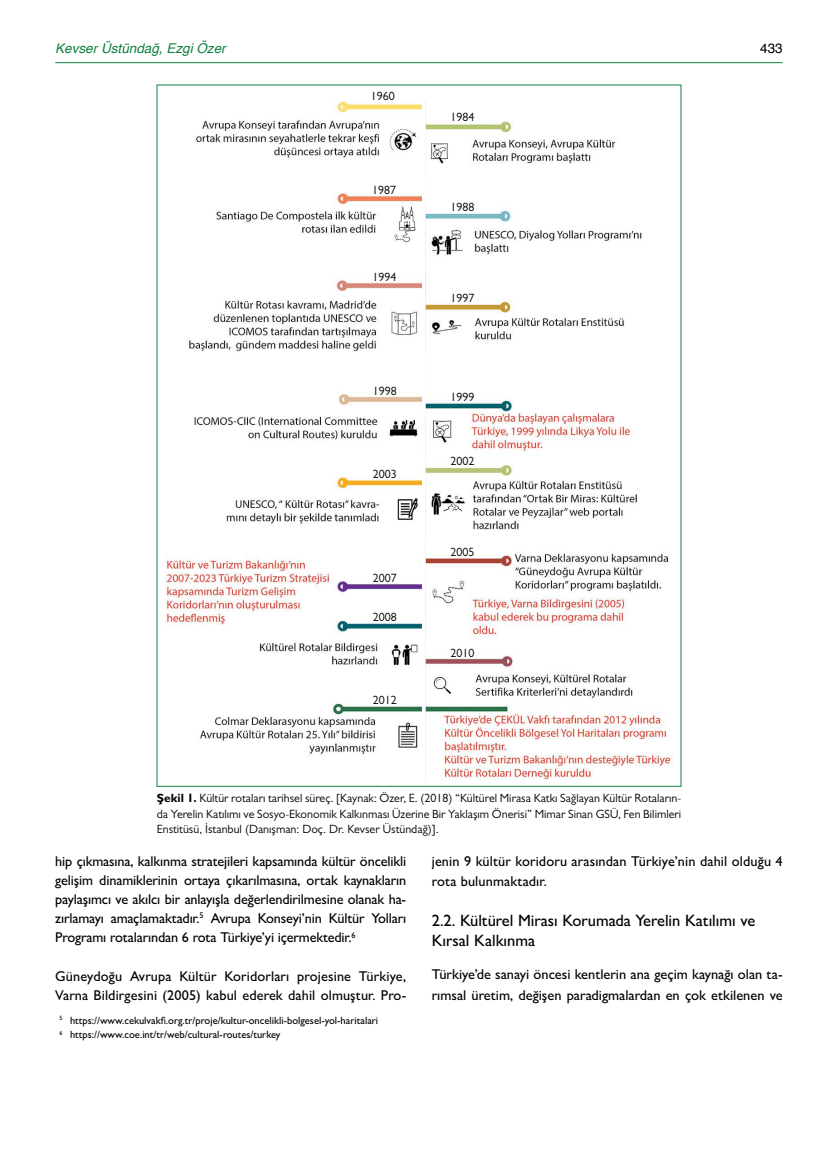
<style>
.page{position:relative;width:838px;height:1170px;background:#fff}
.page>*{position:absolute;margin:0;border:0;box-sizing:border-box;transform-origin:0 0}
.t1{font:500 16.5px/20px "Gill Sans MT Pro";color:#000}
.t2{font:500 14.25px/19.2px "Gill Sans MT Pro";color:#000}
.t3{font:italic 13.5px "Helvetica";color:#0f8140}
.t4{font:13.5px "Helvetica";color:#000}
.t5{font:12px/15.3px "Gill Sans MT Pro";color:#000;text-align:justify}
.t6{font:500 10.5px/14.1px "Gill Sans MT Pro";color:#000}
.s1{font-weight:700}
</style>
<div class="page">
<hr style="left:55px;top:62px;width:727px;height:1px;background:#0f8140">
<img style="left:165px;top:100px;width:508px;height:679px">
<svg style="left:422px;top:100px;width:4px;height:679px"></svg>
<p class="t3" style="left:55px;top:37px;width:172px">Kevser Üstündağ, Ezgi Özer</p>
<p class="t4" style="left:760px;top:37px;width:24px">433</p>
<p class="t5" style="left:371px;top:88px;width:25px">1960</p>
<p class="t5" style="left:372px;top:182px;width:25px">1987</p>
<p class="t5" style="left:372px;top:269px;width:25px">1994</p>
<p class="t5" style="left:373px;top:383px;width:25px">1998</p>
<p class="t5" style="left:373px;top:466px;width:25px">2003</p>
<p class="t5" style="left:373px;top:569px;width:25px">2007</p>
<p class="t5" style="left:373px;top:609px;width:25px">2008</p>
<p class="t5" style="left:373px;top:692px;width:25px">2012</p>
<p class="t5" style="left:450px;top:109px;width:25px">1984</p>
<p class="t5" style="left:450px;top:199px;width:25px">1988</p>
<p class="t5" style="left:450px;top:290px;width:25px">1997</p>
<p class="t5" style="left:450px;top:389px;width:25px">1999</p>
<p class="t5" style="left:450px;top:453px;width:25px">2002</p>
<p class="t5" style="left:450px;top:544px;width:25px">2005</p>
<p class="t5" style="left:450px;top:645px;width:25px">2010</p>
<p class="t5" style="left:157px;top:790px;width:526px"><span class="s1">Şekil 1.</span> Kültür rotaları tarihsel süreç. [Kaynak: Özer, E. (2018) “Kültürel Mirasa Katkı Sağlayan Kültür Rotaların&shy;da Yerelin Katılımı ve Sosyo-Ekonomik Kalkınması Üzerine Bir Yaklaşım Önerisi” Mimar Sinan GSÜ, Fen Bilimleri Enstitüsü, İstanbul (Danışman: Doç. Dr. Kevser Üstündağ)].</p>
<p class="t2" style="left:55px;top:851px;width:352px;text-align:justify">hip çıkmasına, kalkınma stratejileri kapsamında kültür öncelikli gelişim dinamiklerinin ortaya çıkarılmasına, ortak kaynakların paylaşımcı ve akılcı bir anlayışla değerlendirilmesine olanak ha&shy;zırlamayı amaçlamaktadır.<sup>5</sup> Avrupa Konseyi’nin Kültür Yolları Programı rotalarından 6 rota Türkiye’yi içermektedir.<sup>6</sup></p>
<p class="t2" style="left:55px;top:966px;width:352px">Güneydoğu Avrupa Kültür Koridorları projesine Türkiye,<br>Varna Bildirgesini (2005) kabul ederek dahil olmuştur. Pro-</p>
<p class="t6" style="left:60px;top:1013px;width:320px"><sup>5</sup> https://www.cekulvakfi.org.tr/proje/kultur-oncelikli-bolgesel-yol-haritalari<br><sup>6</sup> https://www.coe.int/tr/web/cultural-routes/turkey</p>
<p class="t2" style="left:432px;top:850px;width:352px;line-height:20.4px">jenin 9 kültür koridoru arasından Türkiye’nin dahil olduğu 4 rota bulunmaktadır.</p>
<p class="t1" style="left:432px;top:910px;width:325px">2.2. Kültürel Mirası Korumada Yerelin Katılımı ve<br>Kırsal Kalkınma</p>
<p class="t2" style="left:432px;top:964px;width:352px;line-height:20.4px">Türkiye’de sanayi öncesi kentlerin ana geçim kaynağı olan ta&shy;rımsal üretim, değişen paradigmalardan en çok etkilenen ve</p>
</div>
